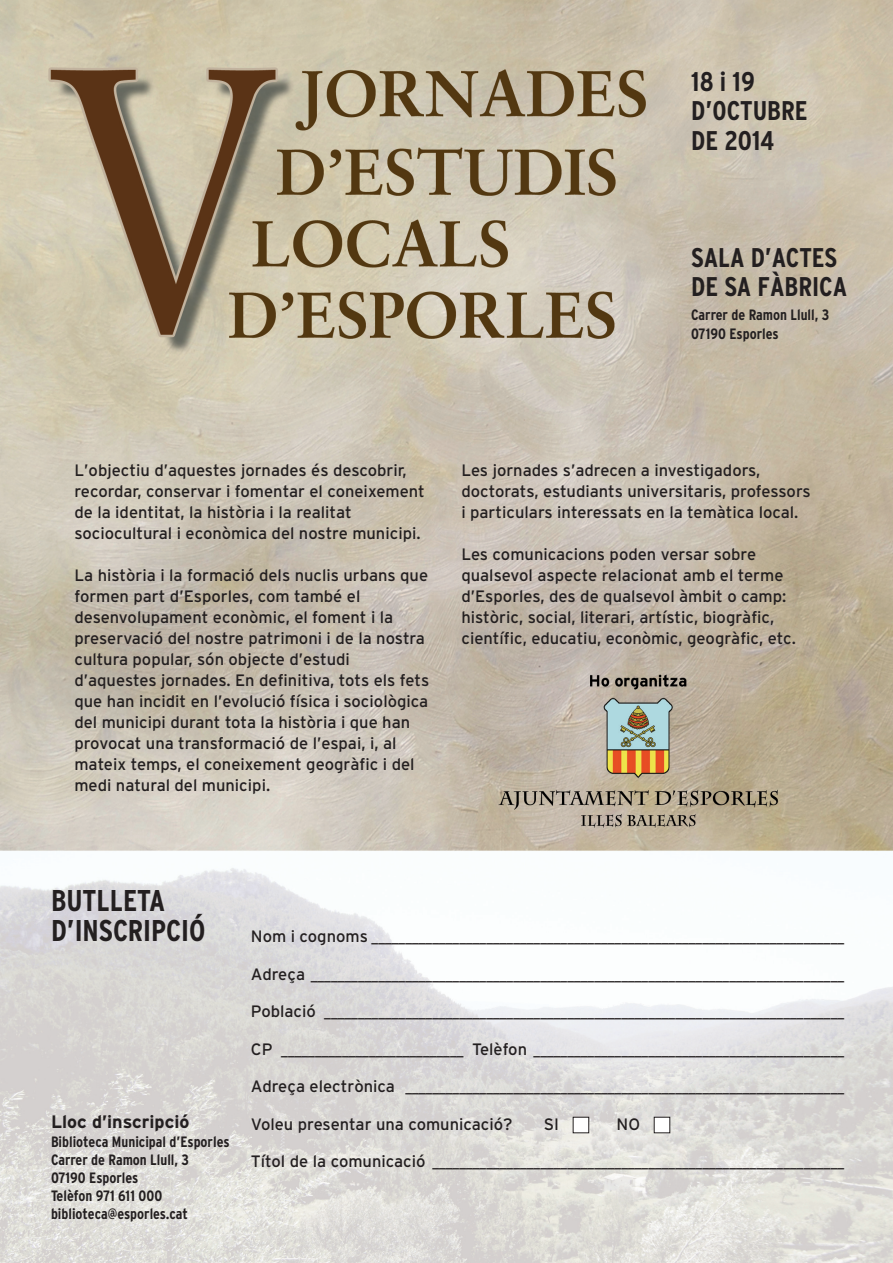
<style>
.page{position:relative;width:893px;height:1263px;background:#fff}
.page>*{position:absolute;margin:0;border:0;box-sizing:border-box;transform-origin:0 0}
.t1{font:700 condensed 30px/30px "Interstate";color:#231f20}
.t2{font:700 condensed 27px/29.2px "Interstate";color:#231f20}
.t3{font:700 18px "Interstate";color:#231f20}
.t4{font:16.5px/21px "Interstate";color:#231f20}
.t5{font:700 condensed 15px/18px "Interstate";color:#231f20}
.t6{font:13.5px "Interstate";color:#231f20}
.s1{font-size:16.5px}
.s2{color:#fff}
</style>
<div class="page">
<img style="left:0;top:0;width:892px;height:1263px">
<h2 class="t2" style="left:691px;top:69px;width:118px">18 i 19<br>D’0CTUBRE<br>DE 2014</h2>
<h2 class="t2" style="left:691px;top:245px;width:157px">SALA D’ACTES<br>DE SA FÀBRICA</h2>
<p class="t5" style="left:691px;top:306px;width:140px;line-height:18.8px">Carrer de Ramon Llull, 3<br>07190 Esporles</p>
<p class="t4" style="left:74px;top:462px;width:352px">L’objectiu d’aquestes jornades és descobrir, recordar, conservar i fomentar el coneixement de la identitat, la història i la realitat sociocultural i econòmica del nostre municipi.</p>
<p class="t4" style="left:74px;top:567px;width:356px">La història i la formació dels nuclis urbans que formen part d’Esporles, com també el desenvolupament econòmic, el foment i la preservació del nostre patrimoni i de la nostra cultura popular, són objecte d’estudi d’aquestes jornades. En definitiva, tots els fets que han incidit en l’evolució física i sociològica del municipi durant tota la història i que han provocat una transformació de l’espai, i, al mateix temps, el coneixement geogràfic i del medi natural del municipi.</p>
<p class="t4" style="left:461px;top:462px;width:351px">Les jornades s’adrecen a investigadors, doctorats, estudiants universitaris, professors i particulars interessats en la temàtica local.</p>
<p class="t4" style="left:461px;top:546px;width:336px">Les comunicacions poden versar sobre qualsevol aspecte relacionat amb el terme d’Esporles, des de qualsevol àmbit o camp: històric, social, literari, artístic, biogràfic, científic, educatiu, econòmic, geogràfic, etc.</p>
<h1 class="t1" style="left:51px;top:888px;width:156px">BUTLLETA<br>D’INSCRIPCIÓ</h1>
<p class="t3" style="left:51px;top:1115px;width:140px">Lloc d’inscripció</p>
<p class="t5" style="left:51px;top:1134px;width:180px">Biblioteca Municipal d’Esporles<br>Carrer de Ramon Llull, 3<br>07190 Esporles<br>Telèfon 971 611 000 biblioteca@esporles.cat</p>
<p class="t6" style="left:251px;top:932px;width:595px"><span class="s1">Nom i cognoms</span> ______________________________________________________________________</p>
<p class="t6" style="left:251px;top:970px;width:595px"><span class="s1">Adreça</span> _______________________________________________________________________________</p>
<p class="t6" style="left:251px;top:1007px;width:595px"><span class="s1">Població</span> _____________________________________________________________________________</p>
<p class="t6" style="left:251px;top:1045px;width:595px"><span class="s1">CP</span> ___________________________ <span class="s1">Telèfon</span> ______________________________________________</p>
<p class="t6" style="left:251px;top:1082px;width:595px"><span class="s1">Adreça electrònica</span> _________________________________________________________________</p>
<p class="t4" style="left:251px;top:1115px;width:263px">Voleu presentar una comunicació?</p>
<p class="t4" style="left:544px;top:1115px;width:128px">SI <span class="s2">■</span> NO <span class="s2">■</span></p>
<p class="t6" style="left:251px;top:1157px;width:595px"><span class="s1">Títol de la comunicació</span> _____________________________________________________________</p>
</div>
